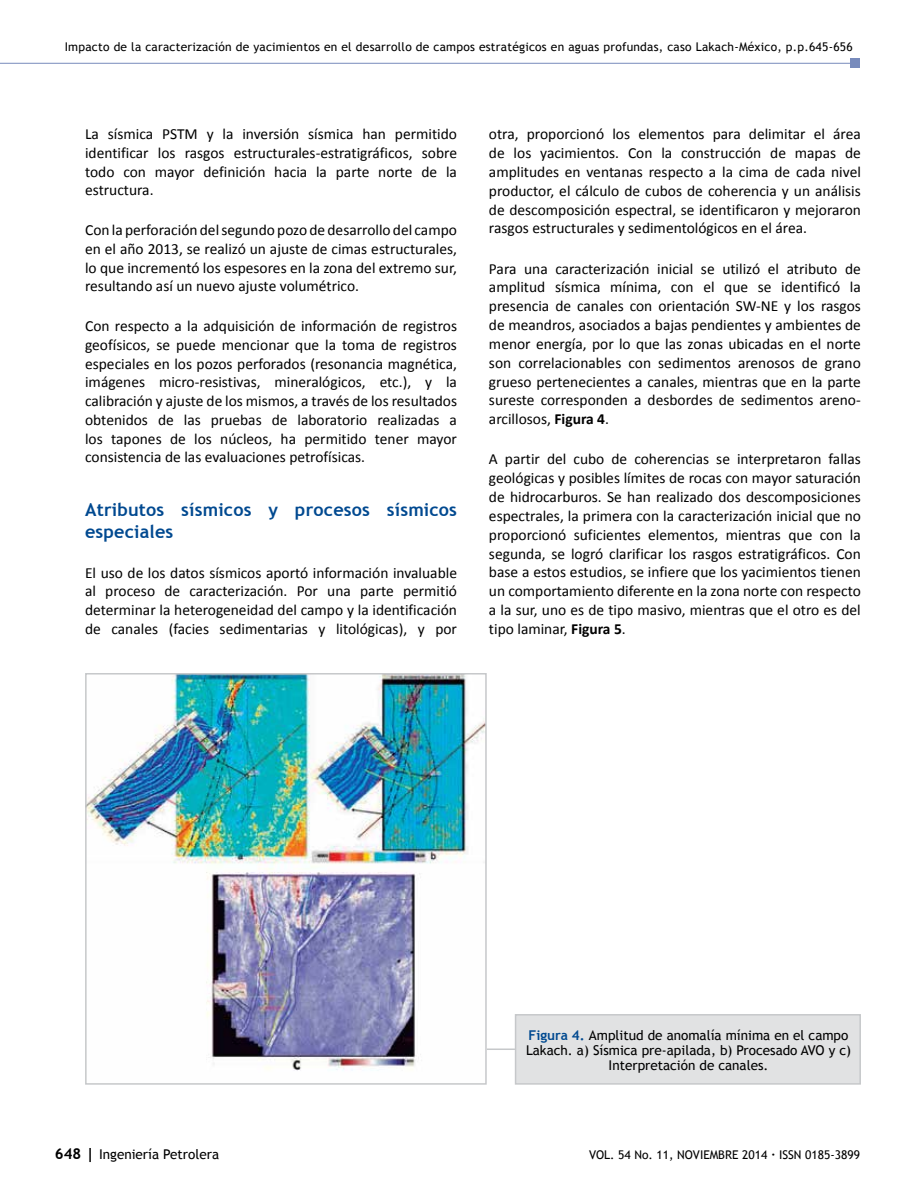
<style>
.page{position:relative;width:915px;height:1191px;background:#fff}
.page>*{position:absolute;margin:0;border:0;box-sizing:border-box;transform-origin:0 0}
.t1{font:700 18px/21.8px "Trebuchet MS";letter-spacing:.01em;color:#004990}
.t2{font:15.45px/18.9px "Calibri";color:#000;text-align:justify}
.t3{font:13.5px/15px "Trebuchet MS";color:#000;text-align:center}
.t4{font:12px "Trebuchet MS";letter-spacing:.02em;color:#000}
.t5{font:12px "Trebuchet MS";color:#000}
.s1{font-weight:700}
.s2{font-weight:700;font-size:15px}
.s3{font-weight:700;color:#004990}
</style>
<div class="page">
<hr style="left:0;top:63px;width:854px;height:1px;background:#788bbc">
<div style="left:850px;top:59px;width:9px;height:9px;background:#788bbc"></div>
<img style="left:88px;top:676px;width:395px;height:395px">
<div style="left:85px;top:673px;width:401px;height:411px;border:2px solid #c6c8ca"></div>
<div style="left:514px;top:1014px;width:346px;height:70px;background:#e1e2e3;border:2px solid #c6c8ca"></div>
<hr style="left:486px;top:1048px;width:28px;height:2px;background:#c6c8ca">
<p class="t4" style="left:65px;top:39px;width:789px">Impacto de la caracterización de yacimientos en el desarrollo de campos estratégicos en aguas profundas, caso Lakach-México, p.p.645-656</p>
<p class="t2" style="left:85px;top:125px;width:373px">La sísmica PSTM y la inversión sísmica han permitido identificar los rasgos estructurales-estratigráficos, sobre todo con mayor definición hacia la parte norte de la estructura.</p>
<p class="t2" style="left:85px;top:221px;width:373px">Con la perforación del segundo pozo de desarrollo del campo en el año 2013, se realizó un ajuste de cimas estructurales, lo que incrementó los espesores en la zona del extremo sur, resultando así un nuevo ajuste volumétrico.</p>
<p class="t2" style="left:85px;top:317px;width:373px">Con respecto a la adquisición de información de registros geofísicos, se puede mencionar que la toma de registros especiales en los pozos perforados (resonancia magnética, imágenes micro-resistivas, mineralógicos, etc.), y la calibración y ajuste de los mismos, a través de los resultados obtenidos de las pruebas de laboratorio realizadas a los tapones de los núcleos, ha permitido tener mayor consistencia de las evaluaciones petrofísicas.</p>
<p class="t1" style="left:85px;top:498px;width:373px">Atributos sísmicos y procesos sísmicos especiales</p>
<p class="t2" style="left:85px;top:563px;width:373px">El uso de los datos sísmicos aportó información invaluable al proceso de caracterización. Por una parte permitió determinar la heterogeneidad del campo y la identificación de canales (facies sedimentarias y litológicas), y por</p>
<p class="t2" style="left:489px;top:125px;width:373px">otra, proporcionó los elementos para delimitar el área de los yacimientos. Con la construcción de mapas de amplitudes en ventanas respecto a la cima de cada nivel productor, el cálculo de cubos de coherencia y un análisis de descomposición espectral, se identificaron y mejoraron rasgos estructurales y sedimentológicos en el área.</p>
<p class="t2" style="left:489px;top:259px;width:373px">Para una caracterización inicial se utilizó el atributo de amplitud sísmica mínima, con el que se identificó la presencia de canales con orientación SW-NE y los rasgos de meandros, asociados a bajas pendientes y ambientes de menor energía, por lo que las zonas ubicadas en el norte son correlacionables con sedimentos arenosos de grano grueso pertenecientes a canales, mientras que en la parte sureste corresponden a desbordes de sedimentos areno&shy;arcillosos, <span class="s1">Figura 4</span>.</p>
<p class="t2" style="left:489px;top:450px;width:373px">A partir del cubo de coherencias se interpretaron fallas geológicas y posibles límites de rocas con mayor saturación de hidrocarburos. Se han realizado dos descomposiciones espectrales, la primera con la caracterización inicial que no proporcionó suficientes elementos, mientras que con la segunda, se logró clarificar los rasgos estratigráficos. Con base a estos estudios, se infiere que los yacimientos tienen un comportamiento diferente en la zona norte con respecto a la sur, uno es de tipo masivo, mientras que el otro es del tipo laminar, <span class="s1">Figura 5</span>.</p>
<p class="t3" style="left:55px;top:1146px;width:166px"><span class="s2">648 |</span> Ingeniería Petrolera</p>
<p class="t3" style="left:526px;top:1028px;width:326px"><span class="s3">Figura 4.</span> Amplitud de anomalía mínima en el campo<br>Lakach. a) Sísmica pre-apilada, b) Procesado AVO y c)<br>Interpretación de canales.</p>
<p class="t5" style="left:588px;top:1147px;width:272px">VOL. 54 No. 11, NOVIEMBRE 2014 <span class="s1">·</span> ISSN 0185-3899</p>
</div>
